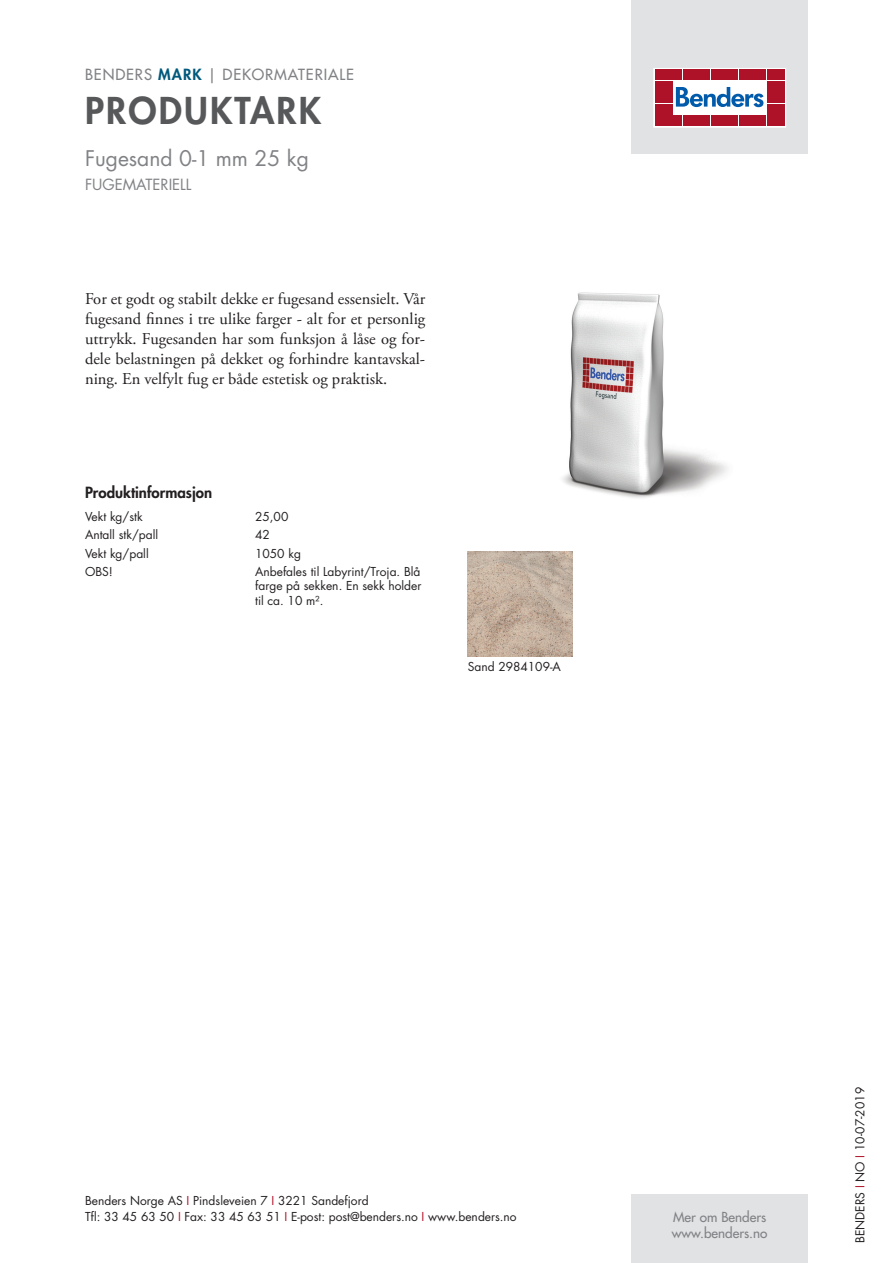
<style>
.page{position:relative;width:893px;height:1263px;background:#fff}
.page>*{position:absolute;margin:0;border:0;box-sizing:border-box;transform-origin:0 0}
.t1{font:800 36px "Futura Std";letter-spacing:.06em;color:#57585a}
.t2{font:21px "Futura Std";color:#808285}
.t3{font:16.5px/19.8px "Adobe Garamond Pro";color:#231f20;text-align:justify}
.t4{font:500 15px "Futura Std";letter-spacing:.06em;color:#808285}
.t5{font:800 15px "Futura Std";color:#231f20}
.t6{font:15px "Futura Std";color:#808285}
.t7{font:500 13.5px/16.2px "Futura Std";color:#808285}
.t8{font:12px/14.4px "Futura Std";color:#231f20}
.s1{font-weight:800;color:#00597d}
.s2{color:#ae1229}
</style>
<div class="page">
<div style="left:631px;top:0;width:177px;height:153px;background:#e1e2e4"></div>
<div style="left:631px;top:1195px;width:177px;height:68px;background:#e1e2e4"></div>
<svg style="left:656px;top:70px;width:128px;height:55px;background:#ebc6cb"></svg>
<div style="left:654px;top:68px;width:132px;height:59px;border:1px solid #fff"></div>
<div style="left:655px;top:70px;width:8px;height:10px;background:#ae1229"></div>
<div style="left:664px;top:70px;width:8px;height:10px;background:#ae1229"></div>
<div style="left:655px;top:81px;width:8px;height:10px;background:#ae1229"></div>
<div style="left:664px;top:81px;width:8px;height:10px;background:#ae1229"></div>
<div style="left:655px;top:93px;width:8px;height:10px;background:#ae1229"></div>
<div style="left:664px;top:93px;width:8px;height:10px;background:#ae1229"></div>
<div style="left:655px;top:104px;width:8px;height:11px;background:#ae1229"></div>
<div style="left:664px;top:104px;width:8px;height:11px;background:#ae1229"></div>
<div style="left:655px;top:116px;width:8px;height:10px;background:#ae1229"></div>
<div style="left:664px;top:116px;width:8px;height:10px;background:#ae1229"></div>
<div style="left:674px;top:70px;width:8px;height:10px;background:#ae1229"></div>
<div style="left:683px;top:70px;width:8px;height:10px;background:#ae1229"></div>
<div style="left:692px;top:70px;width:8px;height:10px;background:#ae1229"></div>
<div style="left:702px;top:70px;width:8px;height:10px;background:#ae1229"></div>
<div style="left:711px;top:70px;width:8px;height:10px;background:#ae1229"></div>
<div style="left:720px;top:70px;width:8px;height:10px;background:#ae1229"></div>
<div style="left:730px;top:70px;width:8px;height:10px;background:#ae1229"></div>
<div style="left:739px;top:70px;width:8px;height:10px;background:#ae1229"></div>
<div style="left:748px;top:70px;width:8px;height:10px;background:#ae1229"></div>
<div style="left:758px;top:70px;width:8px;height:10px;background:#ae1229"></div>
<div style="left:674px;top:116px;width:8px;height:10px;background:#ae1229"></div>
<div style="left:683px;top:116px;width:8px;height:10px;background:#ae1229"></div>
<div style="left:692px;top:116px;width:8px;height:10px;background:#ae1229"></div>
<div style="left:702px;top:116px;width:8px;height:10px;background:#ae1229"></div>
<div style="left:711px;top:116px;width:8px;height:10px;background:#ae1229"></div>
<div style="left:720px;top:116px;width:8px;height:10px;background:#ae1229"></div>
<div style="left:730px;top:116px;width:8px;height:10px;background:#ae1229"></div>
<div style="left:739px;top:116px;width:8px;height:10px;background:#ae1229"></div>
<div style="left:748px;top:116px;width:8px;height:10px;background:#ae1229"></div>
<div style="left:758px;top:116px;width:8px;height:10px;background:#ae1229"></div>
<div style="left:767px;top:70px;width:8px;height:10px;background:#ae1229"></div>
<div style="left:776px;top:70px;width:8px;height:10px;background:#ae1229"></div>
<div style="left:767px;top:81px;width:8px;height:10px;background:#ae1229"></div>
<div style="left:776px;top:81px;width:8px;height:10px;background:#ae1229"></div>
<div style="left:767px;top:93px;width:8px;height:10px;background:#ae1229"></div>
<div style="left:776px;top:93px;width:8px;height:10px;background:#ae1229"></div>
<div style="left:767px;top:104px;width:8px;height:11px;background:#ae1229"></div>
<div style="left:776px;top:104px;width:8px;height:11px;background:#ae1229"></div>
<div style="left:767px;top:116px;width:8px;height:10px;background:#ae1229"></div>
<div style="left:776px;top:116px;width:8px;height:10px;background:#ae1229"></div>
<svg style="left:676px;top:87px;width:87px;height:20px;background:#8ab3d7"></svg>
<img style="left:562px;top:292px;width:166px;height:206px">
<img style="left:468px;top:552px;width:105px;height:105px">
<p class="t4" style="left:85px;top:65px;width:270px">BENDERS <span class="s1">MARK</span> | DEKORMATERIALE</p>
<h1 class="t1" style="left:85px;top:87px;width:238px">PRODUKTARK</h1>
<h2 class="t2" style="left:85px;top:144px;width:225px">Fugesand 0-1 mm 25 kg</h2>
<p class="t6" style="left:85px;top:175px;width:108px">FUGEMATERIELL</p>
<p class="t3" style="left:85px;top:290px;width:342px">For et godt og stabilt dekke er fugesand essensielt. Vår fugesand finnes i tre ulike farger - alt for et personlig uttrykk. Fugesanden har som funksjon å låse og for&shy;dele belastningen på dekket og forhindre kantavskal&shy;ning. En velfylt fug er både estetisk og praktisk.</p>
<p class="t5" style="left:85px;top:483px;width:129px">Produktinformasjon</p>
<p class="t8" style="left:85px;top:509px;width:59px">Vekt kg/stk</p>
<p class="t8" style="left:255px;top:509px;width:35px">25,00</p>
<p class="t8" style="left:85px;top:528px;width:75px">Antall stk/pall</p>
<p class="t8" style="left:255px;top:528px;width:16px">42</p>
<p class="t8" style="left:85px;top:546px;width:65px">Vekt kg/pall</p>
<p class="t8" style="left:255px;top:546px;width:47px">1050 kg</p>
<p class="t8" style="left:85px;top:565px;width:29px">OBS!</p>
<p class="t8" style="left:255px;top:565px;width:168px;text-align:justify">Anbefales til Labyrint/Troja. Blå farge på sekken. En sekk holder til ca. 10 m².</p>
<p class="t8" style="left:468px;top:660px;width:95px">Sand 2984109-A</p>
<p class="t8" style="left:85px;top:1192px;width:433px;line-height:16.5px">Benders Norge AS <span class="s2">I</span> Pindsleveien 7 <span class="s2">I</span> 3221 Sandefjord<br>Tfl: 33 45 63 50 <span class="s2">I</span> Fax: 33 45 63 51 <span class="s2">I</span> E-post: post@benders.no <span class="s2">I</span> www.benders.no</p>
<p class="t7" style="left:672px;top:1209px;width:97px">Mer om Benders www.benders.no</p>
<p class="t8" style="left:853px;top:1243px;width:157px;rotate:-90deg">BENDERS <span class="s2">I</span> NO <span class="s2">I</span> 10-07-2019</p>
</div>
